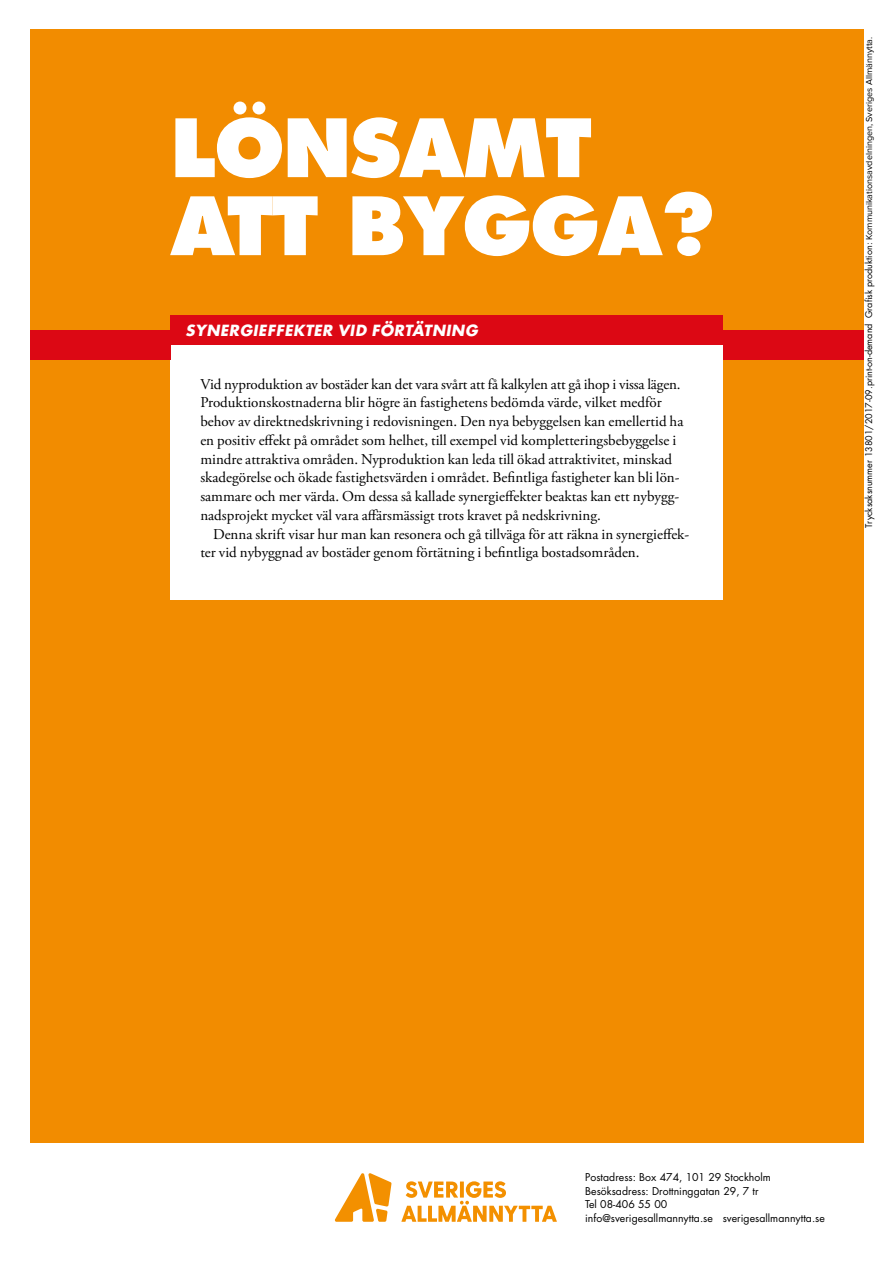
<style>
.page{position:relative;width:893px;height:1263px;background:#fff}
.page>*{position:absolute;margin:0;border:0;box-sizing:border-box;transform-origin:0 0}
.t1{font:800 78px/78px "Futura Std";letter-spacing:-.02em;color:#fff}
.t2{font:15px/18.8px "Adobe Garamond Pro";color:#000}
.t3{font:italic 700 15px "Futura Std";letter-spacing:.035em;color:#fff}
.t4{font:10.5px/13.5px "Futura Std";color:#000}
.t5{font:9px "Futura Std";color:#000}
.s1{font-family:"Proxima Nova"}
</style>
<div class="page">
<div style="left:30px;top:345px;width:833px;height:797px;background:#f28c00"></div>
<div style="left:30px;top:30px;width:833px;height:304px;background:#f28c00"></div>
<div style="left:171px;top:341px;width:552px;height:259px;background:#fff"></div>
<div style="left:30px;top:330px;width:141px;height:30px;background:#dc0814"></div>
<div style="left:723px;top:330px;width:140px;height:30px;background:#dc0814"></div>
<div style="left:171px;top:315px;width:552px;height:30px;background:#dc0814"></div>
<svg style="left:401px;top:1181px;width:156px;height:41px"></svg>
<svg style="left:335px;top:1173px;width:56px;height:49px"></svg>
<h1 class="t1" style="left:171px;top:109px;width:546px">LÖNSAMT<br>ATT BYGGA?</h1>
<p class="t3" style="left:185px;top:320px;width:294px">SYNERGIEFFEKTER VID FÖRTÄTNING</p>
<p class="t2" style="left:200px;top:375px;width:485px">Vid nyproduktion av bostäder kan det vara svårt att få kalkylen att gå ihop i vissa lägen.<br>Produktionskostnaderna blir högre än fastighetens bedömda värde, vilket medför behov av direktnedskrivning i redovisningen. Den nya bebyggelsen kan emellertid ha en positiv effekt på området som helhet, till exempel vid kompletteringsbebyggelse i mindre attraktiva områden. Nyproduktion kan leda till ökad attraktivitet, minskad skadegörelse och ökade fastighetsvärden i området. Befintliga fastigheter kan bli lön&shy;sammare och mer värda. Om dessa så kallade synergieffekter beaktas kan ett nybygg&shy;nadsprojekt mycket väl vara affärsmässigt trots kravet på nedskrivning.</p>
<p class="t2" style="left:200px;top:525px;width:490px;text-indent:13px">Denna skrift visar hur man kan resonera och gå tillväga för att räkna in synergieffek&shy;ter vid nybyggnad av bostäder genom förtätning i befintliga bostadsområden.</p>
<p class="t5" style="left:863px;top:528px;width:492px;rotate:-90deg">Trycksaksnummer 13801/2017-09.print-on-demand Grafisk produktion: <span class="s1">Kommunikationsavdelningen, Sveriges Allmännytta.</span></p>
<p class="t4" style="left:585px;top:1170px;width:241px">Postadress: Box 474, 101 29 Stockholm Besöksadress: Drottninggatan 29, 7 tr<br>Tel 08-406 55 00<br>info@sverigesallmannytta.se sverigesallmannytta.se</p>
</div>
